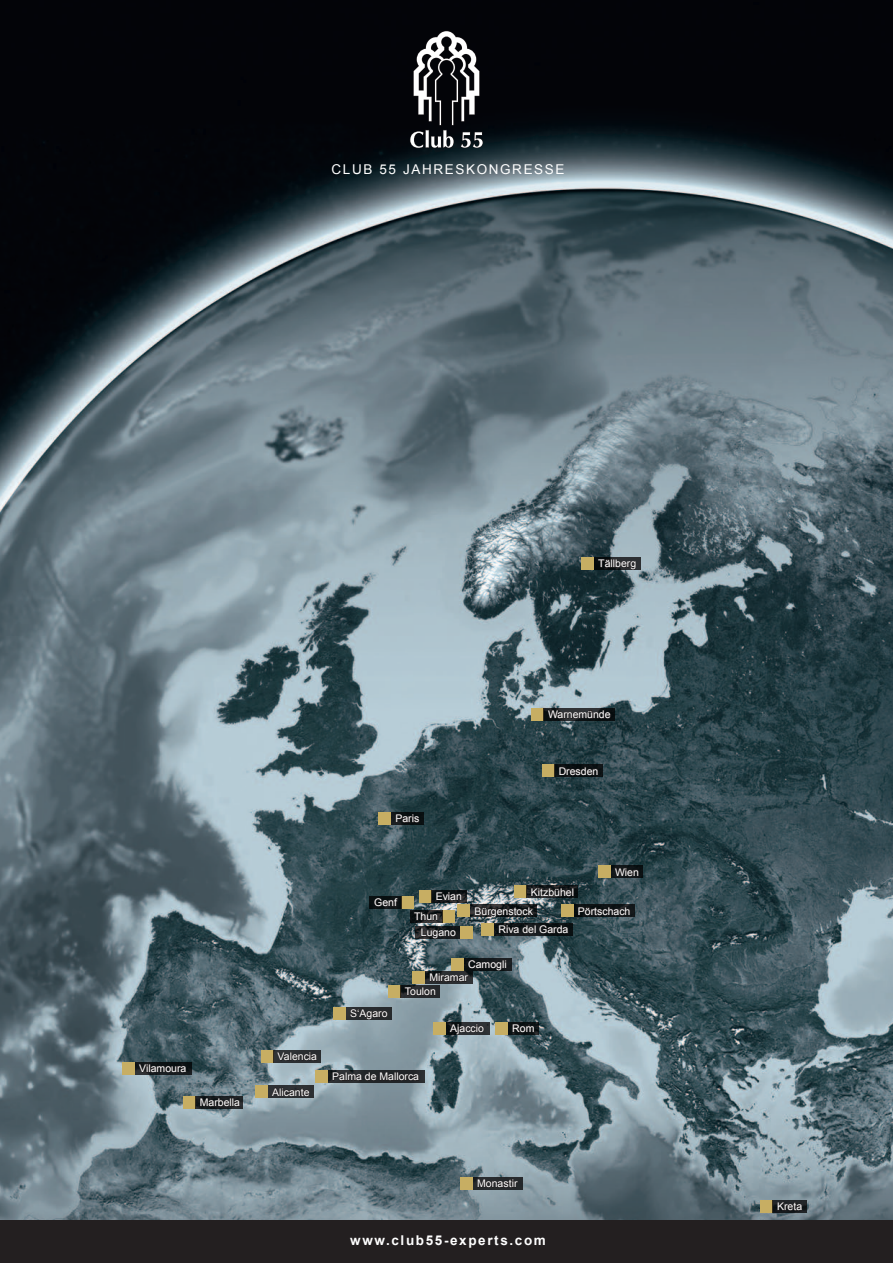
<style>
.page{position:relative;width:893px;height:1263px;background:#fff}
.page>*{position:absolute;margin:0;border:0;box-sizing:border-box;transform-origin:0 0}
.t1{font:700 13.5px "Arial";letter-spacing:.12em;color:#fff}
.t2{font:13.5px "Arial";letter-spacing:.12em;color:#fff}
.t3{font:10.5px "Arial";color:#fff}
</style>
<div class="page">
<img style="left:0;top:0;width:893px;height:1220px">
<div style="left:0;top:1220px;width:893px;height:43px;background:#231f20"></div>
<div style="left:514px;top:885px;width:13px;height:13px;background:#c7ae63"></div>
<div style="left:598px;top:865px;width:13px;height:13px;background:#c7ae63"></div>
<div style="left:458px;top:904px;width:12px;height:13px;background:#c7ae63"></div>
<div style="left:378px;top:812px;width:13px;height:13px;background:#c7ae63"></div>
<div style="left:531px;top:708px;width:13px;height:13px;background:#c7ae63"></div>
<div style="left:542px;top:764px;width:12px;height:13px;background:#c7ae63"></div>
<div style="left:561px;top:904px;width:13px;height:13px;background:#c7ae63"></div>
<div style="left:581px;top:557px;width:13px;height:13px;background:#c7ae63"></div>
<div style="left:460px;top:926px;width:13px;height:13px;background:#c7ae63"></div>
<div style="left:442px;top:910px;width:13px;height:13px;background:#c7ae63"></div>
<div style="left:401px;top:896px;width:13px;height:13px;background:#c7ae63"></div>
<div style="left:419px;top:890px;width:12px;height:12px;background:#c7ae63"></div>
<div style="left:481px;top:923px;width:13px;height:12px;background:#c7ae63"></div>
<div style="left:451px;top:958px;width:13px;height:12px;background:#c7ae63"></div>
<div style="left:388px;top:985px;width:13px;height:13px;background:#c7ae63"></div>
<div style="left:333px;top:1007px;width:13px;height:12px;background:#c7ae63"></div>
<div style="left:433px;top:1022px;width:13px;height:12px;background:#c7ae63"></div>
<div style="left:495px;top:1022px;width:13px;height:12px;background:#c7ae63"></div>
<div style="left:315px;top:1070px;width:13px;height:13px;background:#c7ae63"></div>
<div style="left:261px;top:1050px;width:12px;height:12px;background:#c7ae63"></div>
<div style="left:122px;top:1062px;width:13px;height:12px;background:#c7ae63"></div>
<div style="left:255px;top:1085px;width:13px;height:13px;background:#c7ae63"></div>
<div style="left:183px;top:1096px;width:13px;height:13px;background:#c7ae63"></div>
<div style="left:460px;top:1177px;width:13px;height:12px;background:#c7ae63"></div>
<div style="left:760px;top:1200px;width:13px;height:13px;background:#c7ae63"></div>
<svg style="left:527px;top:885px;width:51px;height:13px"></svg>
<div style="left:611px;top:865px;width:32px;height:13px;background:#0c1113"></div>
<svg style="left:470px;top:904px;width:67px;height:13px"></svg>
<svg style="left:391px;top:812px;width:33px;height:13px"></svg>
<svg style="left:544px;top:708px;width:71px;height:13px"></svg>
<div style="left:554px;top:764px;width:49px;height:13px;background:#0b1113"></div>
<div style="left:574px;top:904px;width:60px;height:13px;background:#0e1416"></div>
<svg style="left:594px;top:557px;width:47px;height:13px"></svg>
<svg style="left:416px;top:926px;width:44px;height:13px"></svg>
<svg style="left:410px;top:910px;width:32px;height:13px"></svg>
<div style="left:369px;top:896px;width:32px;height:13px;background:#0a1011"></div>
<svg style="left:431px;top:890px;width:36px;height:12px"></svg>
<svg style="left:494px;top:923px;width:78px;height:12px"></svg>
<div style="left:464px;top:958px;width:47px;height:12px;background:#1c1f21"></div>
<svg style="left:401px;top:985px;width:39px;height:13px"></svg>
<div style="left:346px;top:1007px;width:46px;height:12px;background:#292c2f"></div>
<svg style="left:446px;top:1022px;width:44px;height:12px"></svg>
<svg style="left:508px;top:1022px;width:31px;height:12px"></svg>
<svg style="left:328px;top:1070px;width:96px;height:13px"></svg>
<div style="left:273px;top:1050px;width:48px;height:12px;background:#2d3033"></div>
<svg style="left:135px;top:1062px;width:56px;height:12px"></svg>
<div style="left:268px;top:1085px;width:46px;height:13px;background:#2d3033"></div>
<svg style="left:196px;top:1096px;width:47px;height:13px"></svg>
<svg style="left:473px;top:1177px;width:49px;height:12px"></svg>
<svg style="left:773px;top:1200px;width:34px;height:13px"></svg>
<svg style="left:531px;top:887px;width:43px;height:9px"></svg>
<svg style="left:614px;top:863px;width:25px;height:14px"></svg>
<svg style="left:475px;top:906px;width:59px;height:11px"></svg>
<svg style="left:396px;top:814px;width:24px;height:9px"></svg>
<svg style="left:547px;top:706px;width:64px;height:15px"></svg>
<svg style="left:559px;top:766px;width:39px;height:9px"></svg>
<svg style="left:578px;top:906px;width:52px;height:9px"></svg>
<svg style="left:598px;top:559px;width:38px;height:11px"></svg>
<svg style="left:421px;top:928px;width:35px;height:11px"></svg>
<svg style="left:414px;top:912px;width:24px;height:9px"></svg>
<svg style="left:374px;top:898px;width:24px;height:9px"></svg>
<svg style="left:436px;top:892px;width:26px;height:9px"></svg>
<svg style="left:499px;top:925px;width:70px;height:9px"></svg>
<svg style="left:405px;top:959px;width:101px;height:37px;background:#4d5654"></svg>
<svg style="left:350px;top:1009px;width:38px;height:11px"></svg>
<svg style="left:449px;top:1022px;width:35px;height:13px"></svg>
<svg style="left:512px;top:1024px;width:22px;height:9px"></svg>
<svg style="left:332px;top:1070px;width:88px;height:11px"></svg>
<svg style="left:277px;top:1052px;width:40px;height:9px"></svg>
<svg style="left:138px;top:1063px;width:49px;height:10px"></svg>
<svg style="left:272px;top:1088px;width:38px;height:8px"></svg>
<svg style="left:200px;top:1096px;width:41px;height:11px"></svg>
<svg style="left:477px;top:1177px;width:41px;height:11px"></svg>
<svg style="left:777px;top:1202px;width:26px;height:9px"></svg>
<svg style="left:410px;top:29px;width:73px;height:119px"></svg>
<p class="t2" style="left:332px;top:160px;width:233px">Club 55 Jah reskongressE</p>
<p class="t3" style="left:598px;top:557px;width:39px">Tällberg</p>
<p class="t3" style="left:139px;top:1061px;width:49px">Vilamoura</p>
<p class="t3" style="left:200px;top:1096px;width:42px">Marbella</p>
<p class="t3" style="left:548px;top:708px;width:64px">Warnemünde</p>
<p class="t3" style="left:395px;top:812px;width:25px">Paris</p>
<p class="t3" style="left:559px;top:764px;width:41px">Dresden</p>
<p class="t3" style="left:278px;top:1049px;width:41px">Valencia</p>
<p class="t3" style="left:272px;top:1085px;width:39px">Alicante</p>
<p class="t3" style="left:374px;top:896px;width:24px">Genf</p>
<p class="t3" style="left:615px;top:865px;width:25px">Wien</p>
<p class="t3" style="left:436px;top:889px;width:28px">Evian</p>
<p class="t3" style="left:531px;top:885px;width:45px">Kitzbühel</p>
<p class="t3" style="left:414px;top:910px;width:25px">Thun</p>
<p class="t3" style="left:475px;top:904px;width:60px">Bürgenstock</p>
<p class="t3" style="left:578px;top:904px;width:54px">Pörtschach</p>
<p class="t3" style="left:421px;top:926px;width:37px">Lugano</p>
<p class="t3" style="left:498px;top:922px;width:72px">Riva del Garda</p>
<p class="t3" style="left:468px;top:957px;width:40px">Camogli</p>
<p class="t3" style="left:429px;top:971px;width:40px">Miramar</p>
<p class="t3" style="left:350px;top:1006px;width:39px">S‘Agaro</p>
<p class="t3" style="left:405px;top:985px;width:32px">Toulon</p>
<p class="t3" style="left:450px;top:1021px;width:35px">Ajaccio</p>
<p class="t3" style="left:512px;top:1021px;width:24px">Rom</p>
<p class="t3" style="left:332px;top:1070px;width:88px">Palma de Mallorca</p>
<p class="t3" style="left:477px;top:1176px;width:42px">Monastir</p>
<p class="t1" style="left:350px;top:1231px;width:197px">www.club55-experts.com</p>
<p class="t3" style="left:777px;top:1200px;width:27px">Kreta</p>
</div>
